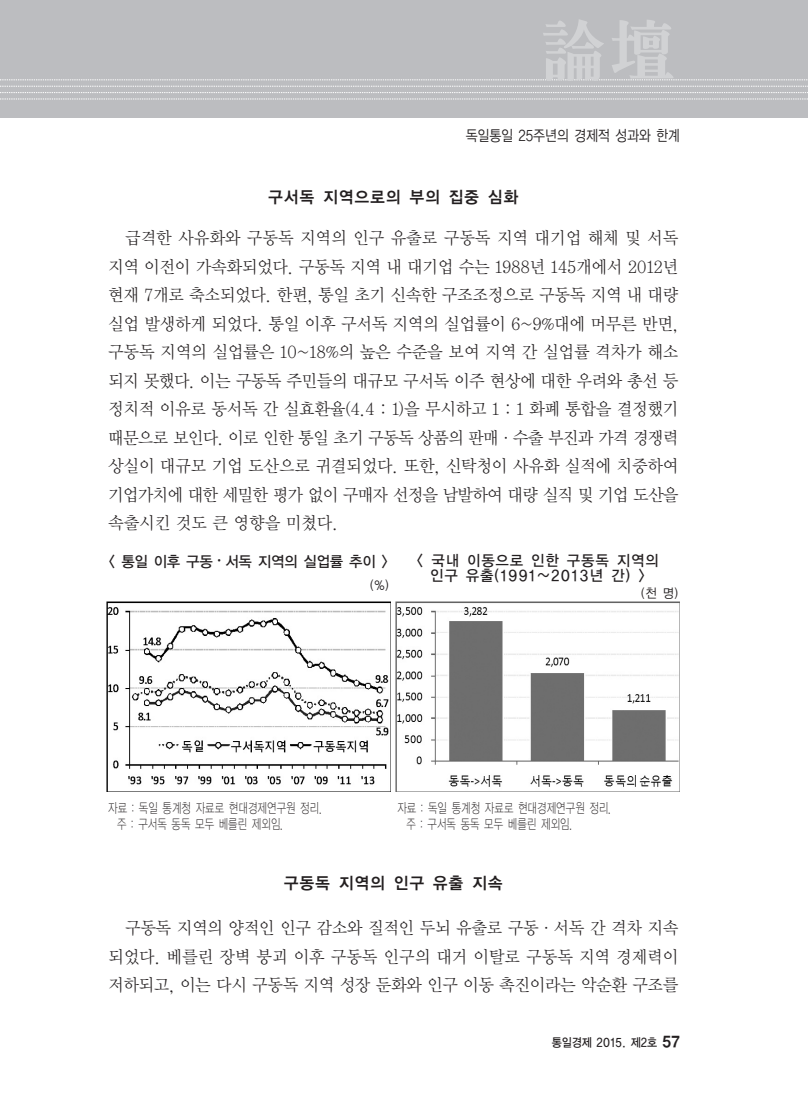
<style>
.page{position:relative;width:808px;height:1106px;background:#fff}
.page>*{position:absolute;margin:0;border:0;box-sizing:border-box;transform-origin:0 0}
.t1{font:69.6px "Y Mj O15";color:#d1d2d4}
.t2{font:17.25px/28.5px "Y Mj O12";letter-spacing:-.07em;color:#231f20;text-align:justify;scale:.95 1}
.t3{font:16.5px "YGO14";color:#231f20;scale:.95 1}
.t4{font:15px/15px "YGO13";color:#231f20;text-align:center;scale:.95 1}
.t5{font:15px "YGO13";letter-spacing:-.075em;color:#231f20;scale:.95 1}
.t6{font:15px "YGO12";letter-spacing:-.07em;color:#231f20;scale:.85 1}
.t7{font:13.5px/16.2px "YGO11";letter-spacing:-.055em;color:#231f20;scale:.75 1}
.t8{font:12.75px "YGO12";color:#231f20;scale:.95 1}
.t9{font:12px "YGO13";letter-spacing:-.075em;color:#231f20;scale:.9 1}
.s1{font-family:"Noto Sans CJ Kjp";font-weight:700}
.s2{font-family:"YGO15";font-size:15px}
</style>
<div class="page">
<div style="left:0;top:0;width:808px;height:117px;background:#bcbdc0"></div>
<svg style="left:2px;top:99px;width:806px;height:1px"></svg>
<svg style="left:0;top:80px;width:808px;height:13px"></svg>
<img style="left:106px;top:602px;width:285px;height:189px">
<img style="left:395px;top:602px;width:285px;height:189px">
<h1 class="t1" style="left:537px;top:6px;width:141px">論壇</h1>
<p class="t6" style="left:465px;top:126px;width:254px">독일통일 25주년의 경제적 성과와 한계</p>
<p class="t3" style="left:268px;top:186px;width:266px">구서독 지역으로의 부의 집중 심화</p>
<p class="t2" style="left:108px;top:224px;width:603px;text-indent:17px">급격한 사유화와 구동독 지역의 인구 유출로 구동독 지역 대기업 해체 및 서독 지역 이전이 가속화되었다. 구동독 지역 내 대기업 수는 1988년 145개에서 2012년 현재 7개로 축소되었다. 한편, 통일 초기 신속한 구조조정으로 구동독 지역 내 대량 실업 발생하게 되었다. 통일 이후 구서독 지역의 실업률이 6~9%대에 머무른 반면, 구동독 지역의 실업률은 10~18%의 높은 수준을 보여 지역 간 실업률 격차가 해소 되지 못했다. 이는 구동독 주민들의 대규모 구서독 이주 현상에 대한 우려와 총선 등 정치적 이유로 동서독 간 실효환율(4.4 : 1)을 무시하고 1 : 1 화폐 통합을 결정했기 때문으로 보인다. 이로 인한 통일 초기 구동독 상품의 판매·수출 부진과 가격 경쟁력 상실이 대규모 기업 도산으로 귀결되었다. 또한, 신탁청이 사유화 실적에 치중하여 기업가치에 대한 세밀한 평가 없이 구매자 선정을 남발하여 대량 실직 및 기업 도산을 속출시킨 것도 큰 영향을 미쳤다.</p>
<p class="t5" style="left:108px;top:552px;width:297px">&lt; 통일 이후 구동<span class="s1">‧</span>서독 지역의 실업률 추이 &gt;</p>
<p class="t8" style="left:370px;top:577px;width:22px">(%)</p>
<p class="t4" style="left:416px;top:553px;width:257px">&lt; 국내 이동으로 인한 구동독 지역의 인구 유출(1991∼2013년 간) &gt;</p>
<p class="t8" style="left:641px;top:585px;width:41px">(천 명)</p>
<p class="t7" style="left:117px;top:800px;width:276px;text-indent:-9px">자료 : 독일 통계청 자료로 현대경제연구원 정리. 주 : 구서독 동독 모두 베를린 제외임.</p>
<p class="t7" style="left:406px;top:800px;width:276px;text-indent:-9px">자료 : 독일 통계청 자료로 현대경제연구원 정리. 주 : 구서독 동독 모두 베를린 제외임.</p>
<p class="t3" style="left:284px;top:872px;width:232px">구동독 지역의 인구 유출 지속</p>
<p class="t2" style="left:108px;top:914px;width:603px;text-indent:17px">구동독 지역의 양적인 인구 감소와 질적인 두뇌 유출로 구동·서독 간 격차 지속 되었다. 베를린 장벽 붕괴 이후 구동독 인구의 대거 이탈로 구동독 지역 경제력이 저하되고, 이는 다시 구동독 지역 성장 둔화와 인구 이동 촉진이라는 악순환 구조를</p>
<p class="t9" style="left:552px;top:1034px;width:145px">통일경제 2015. 제2호 <span class="s2">57</span></p>
</div>
